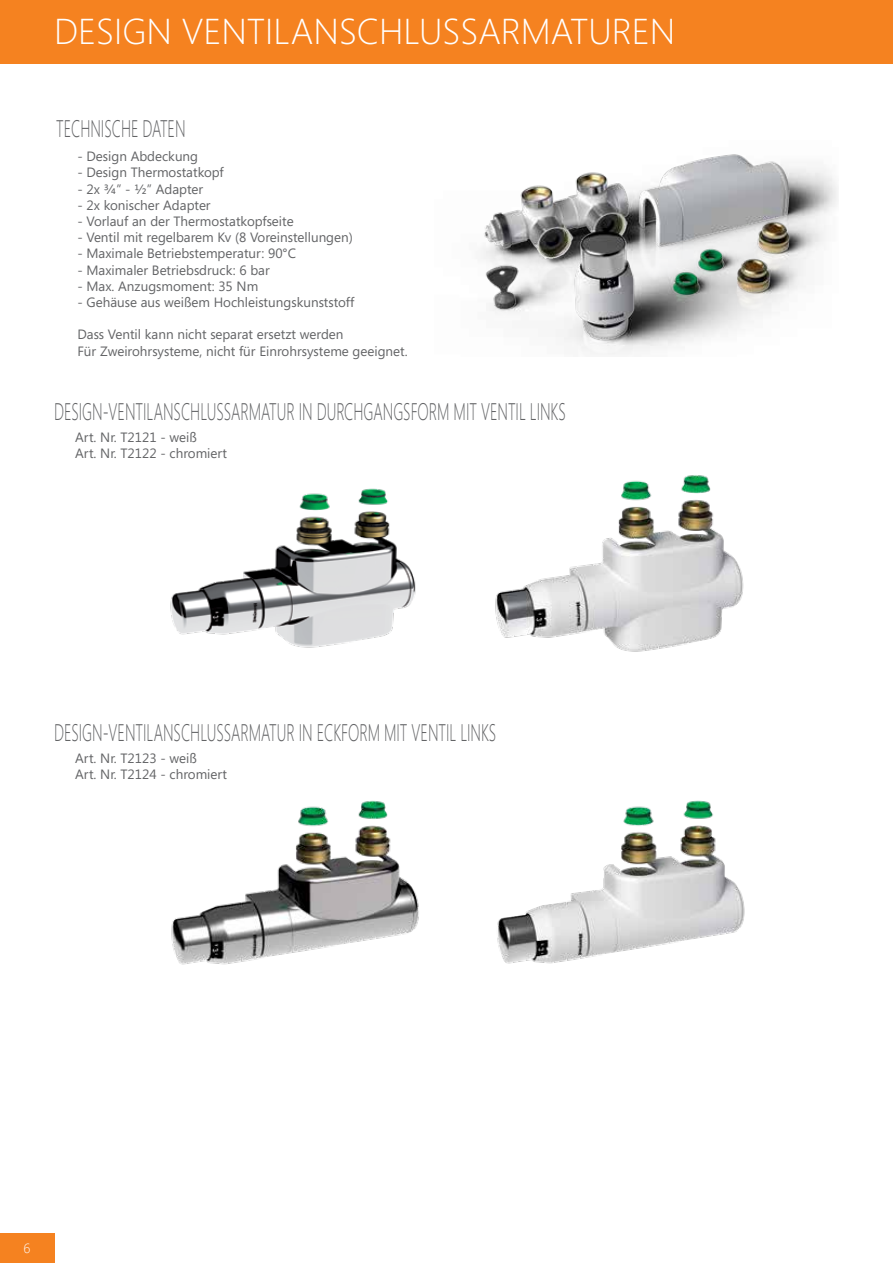
<style>
.page{position:relative;width:893px;height:1263px;background:#fff}
.page>*{position:absolute;margin:0;border:0;box-sizing:border-box;transform-origin:0 0}
.t1{font:300 36px "Segoe";color:#fff}
.t2{font:300 24px "Segoe";color:#636466;scale:.62 1}
.t3{font:13.5px/16.2px "Segoe";color:#636466}
.t4{font:300 13.5px "Segoe UI";color:#fff}
</style>
<div class="page">
<div style="left:0;top:0;width:893px;height:64px;background:#f58220"></div>
<div style="left:0;top:1233px;width:54px;height:30px;background:#f58220"></div>
<img style="left:481px;top:154px;width:357px;height:201px">
<img style="left:495px;top:475px;width:249px;height:177px">
<img style="left:497px;top:800px;width:248px;height:164px">
<img style="left:171px;top:800px;width:248px;height:165px">
<img style="left:170px;top:488px;width:246px;height:160px">
<h1 class="t1" style="left:54px;top:11px;width:623px">DESIGN VENTILANSCHLUSSARMATUREN</h1>
<h2 class="t2" style="left:56px;top:115px;width:210px">TECHNISCHE DATEN</h2>
<p class="t3" style="left:77px;top:148px;width:122px">- Design Abdeckung</p>
<p class="t3" style="left:77px;top:164px;width:148px">- Design Thermostatkopf</p>
<p class="t3" style="left:77px;top:180px;width:127px">- 2x ¾” - ½” Adapter</p>
<p class="t3" style="left:77px;top:196px;width:135px">- 2x konischer Adapter</p>
<p class="t3" style="left:77px;top:213px;width:218px">- Vorlauf an der Thermostatkopfseite</p>
<p class="t3" style="left:77px;top:229px;width:277px">- Ventil mit regelbarem Kv (8 Voreinstellungen)</p>
<p class="t3" style="left:77px;top:245px;width:220px">- Maximale Betriebstemperatur: 90°C</p>
<p class="t3" style="left:77px;top:261px;width:194px">- Maximaler Betriebsdruck: 6 bar</p>
<p class="t3" style="left:77px;top:277px;width:182px">- Max. Anzugsmoment: 35 Nm</p>
<p class="t3" style="left:77px;top:294px;width:278px">- Gehäuse aus weißem Hochleistungskunststoff</p>
<p class="t3" style="left:77px;top:326px;width:332px">Dass Ventil kann nicht separat ersetzt werden<br>Für Zweirohrsysteme, nicht für Einrohrsysteme geeignet.</p>
<h2 class="t2" style="left:54px;top:398px;width:827px">DESIGN-VENTILANSCHLUSSARMATUR IN DURCHGANGSFORM MIT VENTIL LINKS</h2>
<p class="t3" style="left:75px;top:429px;width:153px">Art. Nr. T2121 - weiß<br>Art. Nr. T2122 - chromiert</p>
<h2 class="t2" style="left:54px;top:719px;width:715px">DESIGN-VENTILANSCHLUSSARMATUR IN ECKFORM MIT VENTIL LINKS</h2>
<p class="t3" style="left:75px;top:750px;width:153px">Art. Nr. T2123 - weiß<br>Art. Nr. T2124 - chromiert</p>
<p class="t4" style="left:24px;top:1235px;width:8px">6</p>
</div>
